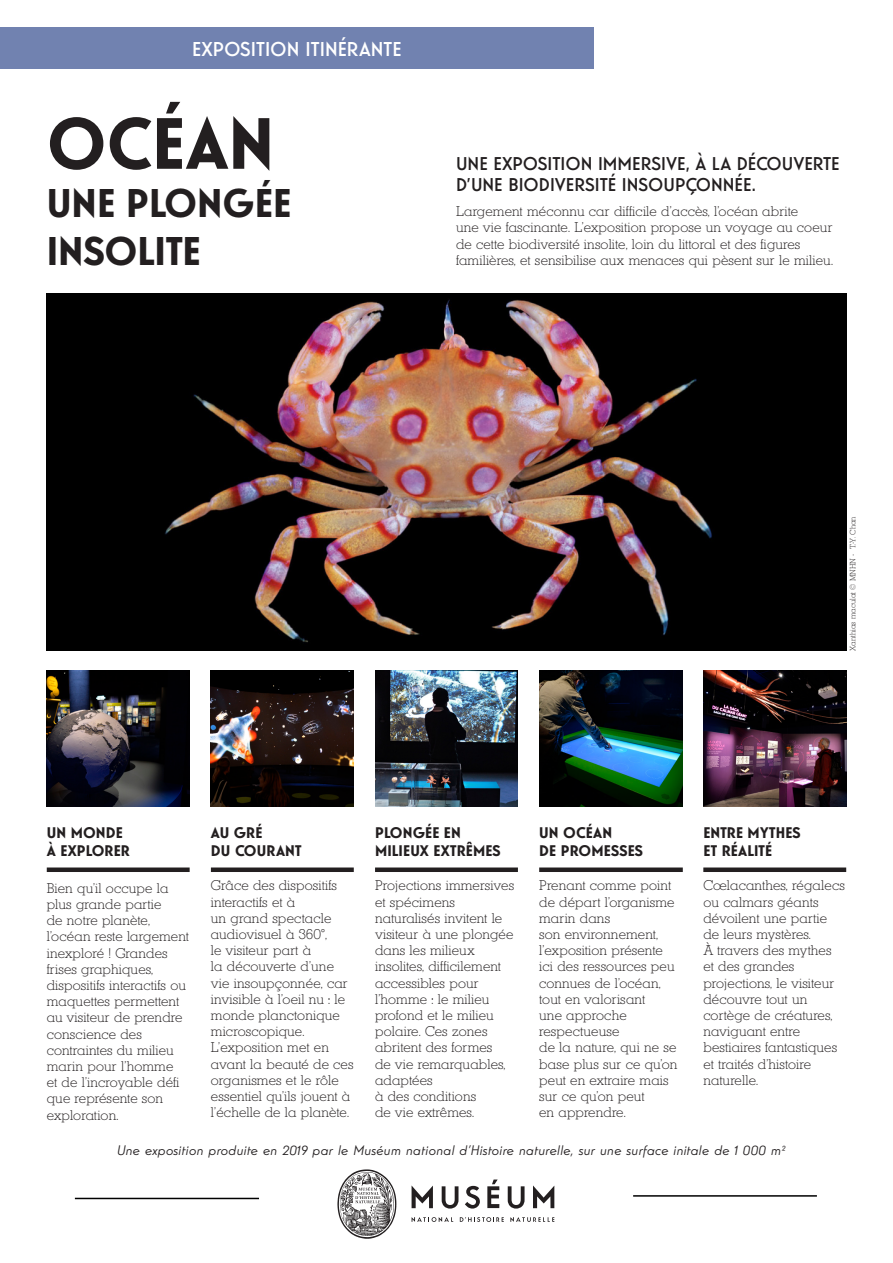
<style>
.page{position:relative;width:893px;height:1263px;background:#fff}
.page>*{position:absolute;margin:0;border:0;box-sizing:border-box;transform-origin:0 0}
.Titre_expo_40_pt{font:700 70.5px "Guildford Pro";color:#231f20}
.Sous-titre_expo_18_p{font:700 39px/48px "Guildford Pro";color:#231f20}
.t1{font:500 19.5px "Guildford Pro";color:#fff}
.Châpeau_12pt{font:500 18px/21.6px "Guildford Pro";color:#231f20}
.Texte_9pt{font:700 15px/18px "Guildford Pro";letter-spacing:.01em;color:#231f20}
.Texte_9pt-2{font:300 13.5px/16.2px "Karnak Pro";letter-spacing:.01em;color:#231f20}
.Châpeau_12pt-2{font:300 13.5px/16.2px "Karnak Pro";letter-spacing:.01em;color:#231f20}
.Texte_9pt-3{font:italic 13.5px "Guildford Pro";letter-spacing:.01em;color:#231f20}
.t2{font:300 7.5px "Karnak Pro";color:#231f20}
</style>
<div class="page">
<img style="left:47px;top:293px;width:799px;height:358px">
<div style="left:375px;top:867px;width:143px;height:5px;background:#231f20"></div>
<div style="left:211px;top:867px;width:143px;height:5px;background:#231f20"></div>
<div style="left:47px;top:867px;width:143px;height:5px;background:#231f20"></div>
<img style="left:47px;top:671px;width:143px;height:136px">
<img style="left:211px;top:671px;width:143px;height:136px">
<div style="left:0;top:28px;width:594px;height:41px;background:#7182b0"></div>
<svg style="left:412px;top:1185px;width:21px;height:23px"></svg>
<svg style="left:442px;top:1186px;width:16px;height:22px"></svg>
<svg style="left:465px;top:1186px;width:15px;height:22px"></svg>
<svg style="left:508px;top:1186px;width:17px;height:22px"></svg>
<svg style="left:533px;top:1185px;width:21px;height:23px"></svg>
<svg style="left:487px;top:1179px;width:12px;height:29px"></svg>
<svg style="left:412px;top:1217px;width:41px;height:5px"></svg>
<svg style="left:510px;top:1217px;width:44px;height:5px"></svg>
<svg style="left:460px;top:1217px;width:44px;height:5px"></svg>
<svg style="left:337px;top:1169px;width:59px;height:70px"></svg>
<hr style="left:633px;top:1195px;width:184px;height:2px;background:#000">
<hr style="left:75px;top:1198px;width:184px;height:1px;background:#000">
<div style="left:539px;top:867px;width:144px;height:5px;background:#231f20"></div>
<img style="left:539px;top:671px;width:143px;height:136px">
<img style="left:375px;top:671px;width:143px;height:136px">
<div style="left:703px;top:867px;width:143px;height:5px;background:#231f20"></div>
<img style="left:703px;top:671px;width:143px;height:136px">
<p class="t1" style="left:192px;top:36px;width:211px">EXPOSITION ITINÉRANTE</p>
<p class="Titre_expo_40_pt" style="left:47px;top:97px;width:229px">OCÉAN</p>
<p class="Sous-titre_expo_18_p" style="left:47px;top:179px;width:246px">UNE PLONGÉE<br>INSOLITE</p>
<p class="Châpeau_12pt" style="left:456px;top:152px;width:385px">UNE EXPOSITION IMMERSIVE, À LA DÉCOUVERTE<br>D’UNE BIODIVERSITÉ INSOUPÇONNÉE.</p>
<p class="Châpeau_12pt-2" style="left:456px;top:203px;width:378px">Largement méconnu car difficile d’accès, l’océan abrite<br>une vie fascinante. L’exposition propose un voyage au coeur de cette biodiversité insolite, loin du littoral et des figures familières, et sensibilise aux menaces qui pèsent sur le milieu.</p>
<p class="t2" style="left:848px;top:651px;width:136px;rotate:-90deg">Xanthias maculat © MNHN - T.-Y. Chan</p>
<p class="Texte_9pt" style="left:47px;top:824px;width:85px">UN MONDE<br>À EXPLORER</p>
<p class="Texte_9pt-2" style="left:47px;top:880px;width:144px">Bien qu’il occupe la plus grande partie<br>de notre planète, l’océan reste largement inexploré ! Grandes frises graphiques, dispositifs interactifs ou maquettes permettent au visiteur de prendre conscience des contraintes du milieu marin pour l’homme<br>et de l’incroyable défi que représente son exploration.</p>
<p class="Texte_9pt" style="left:211px;top:824px;width:92px">AU GRÉ<br>DU COURANT</p>
<p class="Texte_9pt-2" style="left:211px;top:877px;width:144px">Grâce des dispositifs interactifs et à<br>un grand spectacle audiovisuel à 360°,<br>le visiteur part à<br>la découverte d’une vie insoupçonnée, car invisible à l’oeil nu : le monde planctonique microscopique.<br>L’exposition met en avant la beauté de ces organismes et le rôle essentiel qu’ils jouent à l’échelle de la planète.</p>
<p class="Texte_9pt" style="left:375px;top:824px;width:127px">PLONGÉE EN<br>MILIEUX EXTRÊMES</p>
<p class="Texte_9pt-2" style="left:375px;top:877px;width:141px">Projections immersives et spécimens naturalisés invitent le visiteur à une plongée dans les milieux insolites, difficilement accessibles pour l’homme : le milieu profond et le milieu polaire. Ces zones abritent des formes<br>de vie remarquables, adaptées<br>à des conditions<br>de vie extrêmes.</p>
<p class="Texte_9pt" style="left:539px;top:824px;width:105px">UN OCÉAN<br>DE PROMESSES</p>
<p class="Texte_9pt-2" style="left:539px;top:877px;width:140px">Prenant comme point de départ l’organisme marin dans<br>son environnement, l’exposition présente ici des ressources peu connues de l’océan, tout en valorisant<br>une approche respectueuse<br>de la nature, qui ne se base plus sur ce qu’on peut en extraire mais sur ce qu’on peut<br>en apprendre.</p>
<p class="Texte_9pt" style="left:703px;top:824px;width:99px">ENTRE MYTHES<br>ET RÉALITÉ</p>
<p class="Texte_9pt-2" style="left:703px;top:877px;width:143px">Cœlacanthes, régalecs ou calmars géants dévoilent une partie de leurs mystères.<br>À travers des mythes et des grandes projections, le visiteur découvre tout un cortège de créatures, naviguant entre bestiaires fantastiques et traités d’histoire naturelle.</p>
<p class="Texte_9pt-3" style="left:116px;top:1141px;width:670px">Une exposition produite en 2019 par le Muséum national d’Histoire naturelle, sur une surface initale de 1 000 m²</p>
</div>
